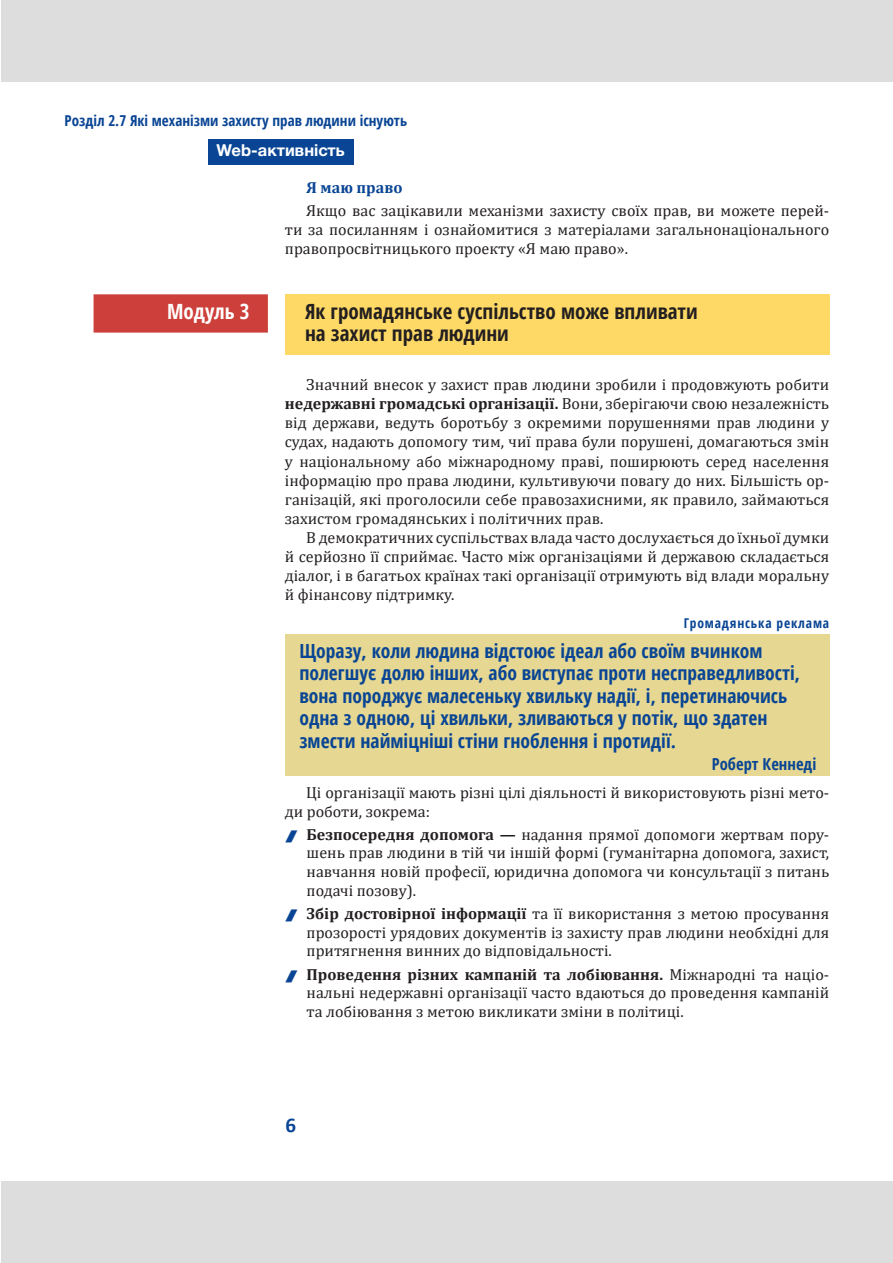
<style>
.page{position:relative;width:893px;height:1263px;background:#fff}
.page>*{position:absolute;margin:0;border:0;box-sizing:border-box;transform-origin:0 0}
.МОДУЛЬ_2{font:700 condensed 21px/22.5px "Open Sans";color:#231f20}
.МОДУЛЬ_2-2{font:700 condensed 21px "Open Sans";color:#fff}
.t1{font:700 21px "Calibri";color:#094594}
.П__Л__А__К__А__Т{font:700 condensed 19.5px/22.5px "Open Sans";color:#094594}
.WEB_активність{font:16.5px "Helvetica 7 Bold";color:#fff}
.підпис_плакату{font:700 condensed 16.5px "Open Sans";color:#094594}
.Body_text{font:16.05px/19px "Cambria";color:#231f20;text-align:justify}
.ЗАГ_в_ТЕКСТІ{font:700 16.05px "Cambria";color:#094594}
.t2{font:700 condensed 15px "Open Sans";color:#094594}
.Ключові_НОВІ{font:700 condensed 13.5px "Open Sans";letter-spacing:.06em;color:#094594}
.s1{font-weight:700}
</style>
<div class="page">
<div style="left:1px;top:0;width:892px;height:82px;background:#ddddde"></div>
<div style="left:1px;top:1181px;width:892px;height:81px;background:#ddddde"></div>
<div style="left:208px;top:139px;width:145px;height:25px;background:#094594"></div>
<div style="left:285px;top:294px;width:544px;height:61px;background:#fed965"></div>
<div style="left:94px;top:294px;width:174px;height:39px;background:#cd3f3a"></div>
<div style="left:285px;top:634px;width:544px;height:142px;background:#e6d892"></div>
<p class="t2" style="left:65px;top:110px;width:344px">Розділ 2.7 Які механізми захисту прав людини існують</p>
<p class="WEB_активність" style="left:217px;top:142px;width:130px">Web-активність</p>
<p class="ЗАГ_в_ТЕКСТІ" style="left:306px;top:176px;width:98px">Я маю право</p>
<p class="Body_text" style="left:285px;top:201px;width:546px;text-indent:21px">Якщо вас зацікавили механізми захисту своїх прав, ви можете перей&shy;ти за посиланням і ознайомитися з матеріалами загальнонаціонального правопросвітницького проекту «Я маю право».</p>
<p class="МОДУЛЬ_2-2" style="left:167px;top:297px;width:84px">Модуль 3</p>
<p class="МОДУЛЬ_2" style="left:305px;top:300px;width:394px">Як громадянське суспільство може впливати на захист прав людини</p>
<p class="Body_text" style="left:285px;top:375px;width:546px;text-indent:21px">Значний внесок у захист прав людини зробили і продовжують робити <span class="s1">недержавні громадські організації.</span> Вони, зберігаючи свою незалежність від держави, ведуть боротьбу з окремими порушеннями прав людини у судах, надають допомогу тим, чиї права були порушені, домагаються змін у національному або міжнародному праві, поширюють серед населення інформацію про права людини, культивуючи повагу до них. Більшість ор&shy;ганізацій, які проголосили себе правозахисними, як правило, займаються захистом громадянських і політичних прав.</p>
<p class="Body_text" style="left:285px;top:528px;width:546px;text-indent:21px">В демократичних суспільствах влада часто дослухається до їхньої думки й серйозно її сприймає. Часто між організаціями й державою складається діалог, і в багатьох країнах такі організації отримують від влади моральну й фінансову підтримку.</p>
<p class="Ключові_НОВІ" style="left:684px;top:614px;width:147px">Громадянська реклама</p>
<p class="П__Л__А__К__А__Т" style="left:299px;top:639px;width:502px">Щоразу, коли людина відстоює ідеал або своїм вчинком полегшує долю інших, або виступає проти несправедливості, вона породжує малесеньку хвильку надії, і, перетинаючись одна з одною, ці хвильки, зливаються у потік, що здатен змести найміцніші стіни гноблення і протидії.</p>
<p class="підпис_плакату" style="left:712px;top:753px;width:106px">Роберт Кеннеді</p>
<p class="Body_text" style="left:285px;top:783px;width:546px;text-indent:21px">Ці організації мають різні цілі діяльності й використовують різні мето&shy;ди роботи, зокрема:</p>
<p class="Body_text" style="left:307px;top:825px;width:524px"><span class="s1">Безпосередня допомога —</span> надання прямої допомоги жертвам пору&shy;шень прав людини в тій чи іншій формі (гуманітарна допомога, захист, навчання новій професії, юридична допомога чи консультації з питань подачі позову).</p>
<p class="Body_text" style="left:307px;top:904px;width:524px"><span class="s1">Збір достовірної інформації</span> та її використання з метою просування прозорості урядових документів із захисту прав людини необхідні для притягнення винних до відповідальності.</p>
<p class="Body_text" style="left:307px;top:964px;width:524px"><span class="s1">Проведення різних кампаній та лобіювання.</span> Міжнародні та націо&shy;нальні недержавні організації часто вдаються до проведення кампаній та лобіювання з метою викликати зміни в політиці.</p>
<h1 class="t1" style="left:286px;top:1110px;width:12px">6</h1>
</div>
